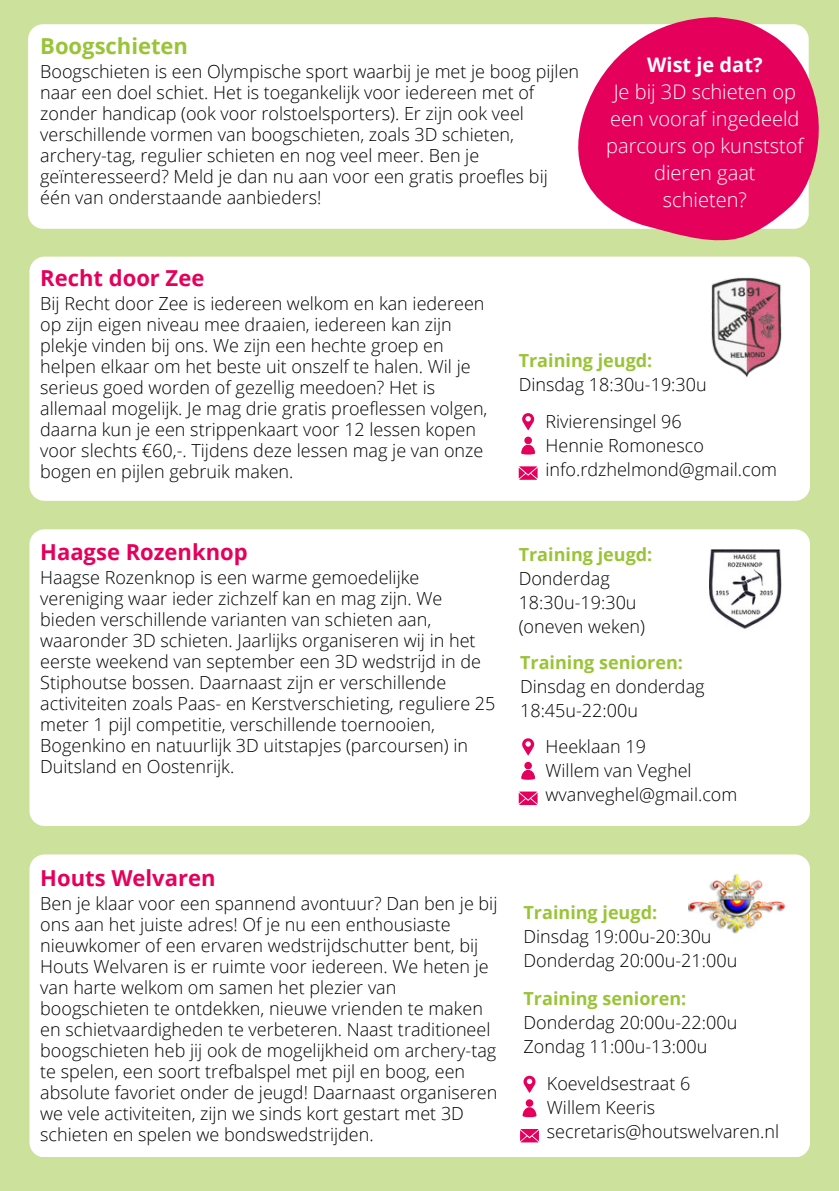
<style>
.page{position:relative;width:839px;height:1191px;background:#fff}
.page>*{position:absolute;margin:0;border:0;box-sizing:border-box;transform-origin:0 0}
.t1{font:700 22px "Open Sans";color:#e5005b}
.t2{font:700 22px "Open Sans";color:#9ac437}
.t3{font:300 20px/27px "Open Sans";color:#fff;text-align:center}
.t4{font:700 20px "Open Sans";color:#fff}
.t5{font:300 18px/21px "Open Sans";color:#000}
.t6{font:700 18px "Open Sans";color:#9ac437}
</style>
<div class="page">
<div style="left:0;top:0;width:838px;height:1191px;background:#cce19b"></div>
<div style="left:28px;top:24px;width:547px;height:205px;background:#fff"></div>
<div style="left:29px;top:257px;width:781px;height:244px;background:#fff"></div>
<img style="left:709px;top:277px;width:73px;height:102px">
<svg style="left:522px;top:413px;width:12px;height:18px"></svg>
<svg style="left:521px;top:437px;width:13px;height:18px"></svg>
<svg style="left:518px;top:466px;width:19px;height:14px"></svg>
<div style="left:29px;top:854px;width:780px;height:303px;background:#fff"></div>
<svg style="left:523px;top:1076px;width:12px;height:17px"></svg>
<svg style="left:522px;top:1099px;width:14px;height:18px"></svg>
<svg style="left:520px;top:1129px;width:19px;height:13px"></svg>
<img style="left:688px;top:854px;width:97px;height:98px">
<div style="left:29px;top:529px;width:780px;height:297px;background:#fff"></div>
<svg style="left:522px;top:738px;width:12px;height:18px"></svg>
<svg style="left:521px;top:762px;width:13px;height:18px"></svg>
<svg style="left:518px;top:792px;width:19px;height:13px"></svg>
<img style="left:709px;top:549px;width:72px;height:83px">
<svg style="left:575px;top:17px;width:244px;height:224px;background:#e63777"></svg>
<p class="t2" style="left:40px;top:31px;width:149px">Boogschieten</p>
<p class="t5" style="left:40px;top:61px;width:540px">Boogschieten is een Olympische sport waarbij je met je boog pijlen naar een doel schiet. Het is toegankelijk voor iedereen met of zonder handicap (ook voor rolstoelsporters). Er zijn ook veel verschillende vormen van boogschieten, zoals 3D schieten, archery-tag, regulier schieten en nog veel meer. Ben je geïnteresseerd? Meld je dan nu aan voor een gratis proefles bij één van onderstaande aanbieders!</p>
<p class="t4" style="left:647px;top:50px;width:117px">Wist je dat?</p>
<p class="t3" style="left:606px;top:77px;width:199px">Je bij 3D schieten op een vooraf ingedeeld parcours op kunststof dieren gaat<br>schieten?</p>
<p class="t1" style="left:40px;top:262px;width:166px">Recht door Zee</p>
<p class="t5" style="left:40px;top:292px;width:449px">Bij Recht door Zee is iedereen welkom en kan iedereen op zijn eigen niveau mee draaien, iedereen kan zijn plekje vinden bij ons. We zijn een hechte groep en helpen elkaar om het beste uit onszelf te halen. Wil je serieus goed worden of gezellig meedoen? Het is allemaal mogelijk. Je mag drie gratis proeflessen volgen, daarna kun je een strippenkaart voor 12 lessen kopen voor slechts €60,-. Tijdens deze lessen mag je van onze bogen en pijlen gebruik maken.</p>
<p class="t1" style="left:40px;top:537px;width:209px">Haagse Rozenknop</p>
<p class="t5" style="left:40px;top:567px;width:457px">Haagse Rozenknop is een warme gemoedelijke vereniging waar ieder zichzelf kan en mag zijn. We bieden verschillende varianten van schieten aan, waaronder 3D schieten. Jaarlijks organiseren wij in het eerste weekend van september een 3D wedstrijd in de Stiphoutse bossen. Daarnaast zijn er verschillende activiteiten zoals Paas- en Kerstverschieting, reguliere 25 meter 1 pijl competitie, verschillende toernooien, Bogenkino en natuurlijk 3D uitstapjes (parcoursen) in Duitsland en Oostenrijk.</p>
<p class="t6" style="left:518px;top:348px;width:135px">Training jeugd:</p>
<p class="t5" style="left:518px;top:373px;width:189px">Dinsdag 18:30u-19:30u</p>
<p class="t5" style="left:545px;top:409px;width:233px;line-height:24px">Rivierensingel 96<br>Hennie Romonesco info.rdzhelmond@gmail.com</p>
<p class="t6" style="left:518px;top:541px;width:135px">Training jeugd:</p>
<p class="t5" style="left:518px;top:566px;width:128px;line-height:24px">Donderdag<br>18:30u-19:30u (oneven weken)</p>
<p class="t6" style="left:520px;top:650px;width:164px">Training senioren:</p>
<p class="t5" style="left:520px;top:674px;width:186px;line-height:24px">Dinsdag en donderdag<br>18:45u-22:00u</p>
<p class="t5" style="left:545px;top:734px;width:193px;line-height:24px">Heeklaan 19<br>Willem van Veghel wvanveghel@gmail.com</p>
<p class="t1" style="left:40px;top:862px;width:177px">Houts Welvaren</p>
<p class="t5" style="left:40px;top:892px;width:458px">Ben je klaar voor een spannend avontuur? Dan ben je bij ons aan het juiste adres! Of je nu een enthousiaste nieuwkomer of een ervaren wedstrijdschutter bent, bij Houts Welvaren is er ruimte voor iedereen. We heten je van harte welkom om samen het plezier van boogschieten te ontdekken, nieuwe vrienden te maken en schietvaardigheden te verbeteren. Naast traditioneel boogschieten heb jij ook de mogelijkheid om archery-tag te spelen, een soort trefbalspel met pijl en boog, een absolute favoriet onder de jeugd! Daarnaast organiseren we vele activiteiten, zijn we sinds kort gestart met 3D schieten en spelen we bondswedstrijden.</p>
<p class="t6" style="left:523px;top:899px;width:135px">Training jeugd:</p>
<p class="t5" style="left:523px;top:924px;width:215px;line-height:24px">Dinsdag 19:00u-20:30u<br>Donderdag 20:00u-21:00u</p>
<p class="t6" style="left:523px;top:986px;width:164px">Training senioren:</p>
<p class="t5" style="left:523px;top:1010px;width:215px;line-height:24px">Donderdag 20:00u-22:00u<br>Zondag 11:00u-13:00u</p>
<p class="t5" style="left:547px;top:1071px;width:234px;line-height:24px">Koeveldsestraat 6<br>Willem Keeris secretaris@houtswelvaren.nl</p>
</div>
